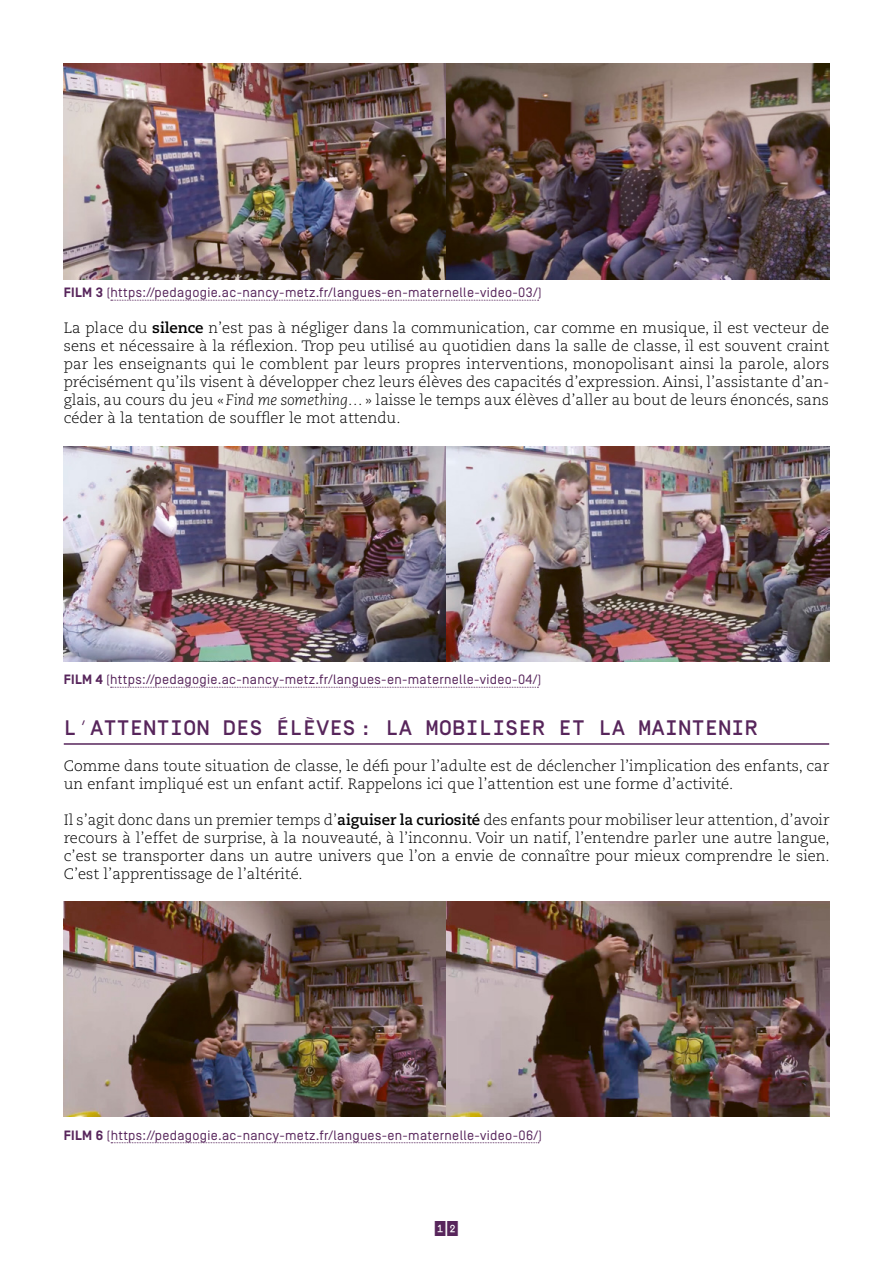
<style>
.page{position:relative;width:893px;height:1263px;background:#fff}
.page>*{position:absolute;margin:0;border:0;box-sizing:border-box;transform-origin:0 0}
.t1{font:500 21px "Simplon BP Mono";letter-spacing:.025em;color:#57255b}
.t2{font:300 15px/18px "Caecilia LT Std";color:#000;text-align:justify}
.t3{font:500 15px "Simplon CNDP";color:#57255b}
.t4{font:13.5px "Simplon BP Regular";letter-spacing:.025em;color:#57255b}
.s1{font-family:"Simplon BP";font-weight:700}
.s2{font-weight:700}
.s3{font-style:italic}
</style>
<div class="page">
<svg style="left:111px;top:300px;width:428px;height:1px"></svg>
<svg style="left:111px;top:687px;width:427px;height:1px"></svg>
<hr style="left:64px;top:743px;width:765px;height:2px;background:#57255b">
<svg style="left:111px;top:1142px;width:428px;height:1px"></svg>
<img style="left:64px;top:64px;width:382px;height:215px">
<img style="left:64px;top:446px;width:382px;height:216px">
<img style="left:64px;top:901px;width:382px;height:216px">
<img style="left:446px;top:64px;width:383px;height:215px">
<img style="left:446px;top:446px;width:383px;height:216px">
<img style="left:446px;top:901px;width:383px;height:216px">
<p class="t4" style="left:64px;top:285px;width:479px"><span class="s1">FILM 3</span> (https://pedagogie.ac-nancy-metz.fr/langues-en-maternelle-video-03/)</p>
<p class="t2" style="left:64px;top:319px;width:767px">La place du <span class="s2">silence</span> n’est pas à négliger dans la communication, car comme en musique, il est vecteur de sens et nécessaire à la réflexion. Trop peu utilisé au quotidien dans la salle de classe, il est souvent craint par les enseignants qui le comblent par leurs propres interventions, monopolisant ainsi la parole, alors précisément qu’ils visent à développer chez leurs élèves des capacités d’expression. Ainsi, l’assistante d’an&shy;glais, au cours du jeu «<span class="s3">Find me something…</span>» laisse le temps aux élèves d’aller au bout de leurs énoncés, sans céder à la tentation de souffler le mot attendu.</p>
<p class="t4" style="left:64px;top:672px;width:479px"><span class="s1">FILM 4</span> (https://pedagogie.ac-nancy-metz.fr/langues-en-maternelle-video-04/)</p>
<h1 class="t1" style="left:64px;top:714px;width:695px">L’ATTENTION DES ÉLÈVES : LA MOBILISER ET LA MAINTENIR</h1>
<p class="t2" style="left:64px;top:757px;width:767px">Comme dans toute situation de classe, le défi pour l’adulte est de déclencher l’implication des enfants, car un enfant impliqué est un enfant actif. Rappelons ici que l’attention est une forme d’activité.</p>
<p class="t2" style="left:64px;top:811px;width:767px">Il s’agit donc dans un premier temps d’<span class="s2">aiguiser la curiosité</span> des enfants pour mobiliser leur attention, d’avoir recours à l’effet de surprise, à la nouveauté, à l’inconnu. Voir un natif, l’entendre parler une autre langue, c’est se transporter dans un autre univers que l’on a envie de connaître pour mieux comprendre le sien.<br>C’est l’apprentissage de l’altérité.</p>
<p class="t4" style="left:64px;top:1127px;width:480px"><span class="s1">FILM 6</span> (https://pedagogie.ac-nancy-metz.fr/langues-en-maternelle-video-06/)</p>
<p class="t3" style="left:435px;top:1221px;width:25px">12</p>
</div>
